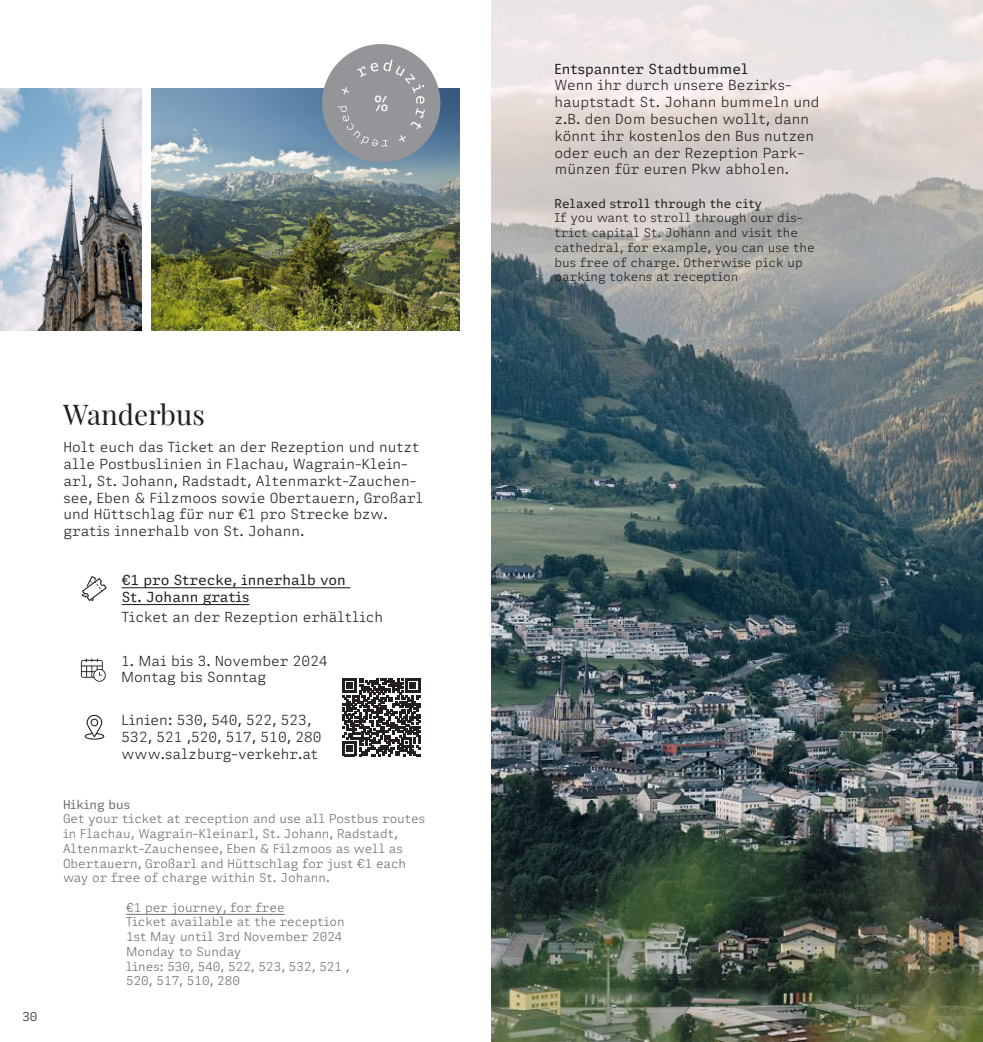
<style>
.page{position:relative;width:983px;height:1042px;background:#fff}
.page>*{position:absolute;margin:0;border:0;box-sizing:border-box;transform-origin:0 0}
.t1{font:28px "Playfair Display";color:#231f20}
.t2{font:21px "Adelle Mono";color:#fff}
.t3{font:300 14px/16.8px "Adelle Mono Flex";color:#231f20}
.t4{font:14px/16.8px "Adelle Mono Flex";color:#231f20}
.t5{font:300 12.25px/14.7px "Adelle Mono Flex";color:#6d6e71}
.t6{font:300 12.25px/14.7px "Adelle Mono Flex";color:#231f20}
.t7{font:12.25px "Adelle Mono Flex";color:#231f20}
.t8{font:12.25px "Adelle Mono Flex";color:#6d6e71}
</style>
<div class="page">
<img style="left:152px;top:89px;width:307px;height:241px">
<img style="left:0;top:89px;width:141px;height:241px">
<hr style="left:122px;top:587px;width:228px;height:1px;background:#231f20">
<hr style="left:122px;top:604px;width:127px;height:1px;background:#231f20">
<svg style="left:82px;top:576px;width:25px;height:25px"></svg>
<svg style="left:81px;top:658px;width:25px;height:24px"></svg>
<svg style="left:84px;top:714px;width:21px;height:26px"></svg>
<hr style="left:126px;top:914px;width:158px;height:1px;background:#6d6e71">
<svg style="left:342px;top:678px;width:78px;height:78px"></svg>
<img style="left:491px;top:0;width:491px;height:1042px">
<div style="left:322px;top:44px;width:118px;height:118px;background:#939598;border-radius:50%"></div>
<svg style="left:336px;top:58px;width:90px;height:90px"></svg>
<h2 class="t2" style="left:374px;top:92px;width:15px">%</h2>
<p class="t6" style="left:22px;top:1010px;width:17px">30</p>
<h1 class="t1" style="left:63px;top:403px;width:143px">Wanderbus</h1>
<p class="t3" style="left:64px;top:439px;width:361px">Holt euch das Ticket an der Rezeption und nutzt alle Postbuslinien in Flachau, Wagrain-Klein&shy;arl, St. Johann, Radstadt, Altenmarkt-Zauchen&shy;see, Eben &amp; Filzmoos sowie Obertauern, Großarl und Hüttschlag für nur €1 pro Strecke bzw. gratis innerhalb von St. Johann.</p>
<p class="t4" style="left:122px;top:571px;width:226px">€1 pro Strecke, innerhalb von<br>St. Johann gratis</p>
<p class="t3" style="left:122px;top:609px;width:263px">Ticket an der Rezeption erhältlich</p>
<p class="t3" style="left:121px;top:652px;width:208px">1. Mai bis 3. November 2024<br>Montag bis Sonntag</p>
<p class="t3" style="left:122px;top:712px;width:201px">Linien: 530, 540, 522, 523,<br>532, 521 ,520, 517, 510, 280 www.salzburg-verkehr.at</p>
<p class="t8" style="left:63px;top:797px;width:69px">Hiking bus</p>
<p class="t5" style="left:63px;top:812px;width:363px">Get your ticket at reception and use all Postbus routes in Flachau, Wagrain-Kleinarl, St. Johann, Radstadt, Altenmarkt-Zauchensee, Eben &amp; Filzmoos as well as Obertauern, Großarl and Hüttschlag for just €1 each way or free of charge within St. Johann.</p>
<p class="t5" style="left:126px;top:900px;width:225px">€1 per journey, for free<br>Ticket available at the reception<br>1st May until 3rd November 2024<br>Monday to Sunday<br>lines: 530, 540, 522, 523, 532, 521 ,<br>520, 517, 510, 280</p>
<p class="t4" style="left:554px;top:60px;width:195px">Entspannter Stadtbummel</p>
<p class="t3" style="left:554px;top:77px;width:266px">Wenn ihr durch unsere Bezirks&shy;hauptstadt St. Johann bummeln und z.B. den Dom besuchen wollt, dann könnt ihr kostenlos den Bus nutzen oder euch an der Rezeption Park&shy;münzen für euren Pkw abholen.</p>
<p class="t7" style="left:554px;top:196px;width:209px">Relaxed stroll through the city</p>
<p class="t6" style="left:554px;top:211px;width:261px">If you want to stroll through our dis&shy;trict capital St. Johann and visit the cathedral, for example, you can use the bus free of charge. Otherwise pick up parking tokens at reception</p>
</div>
